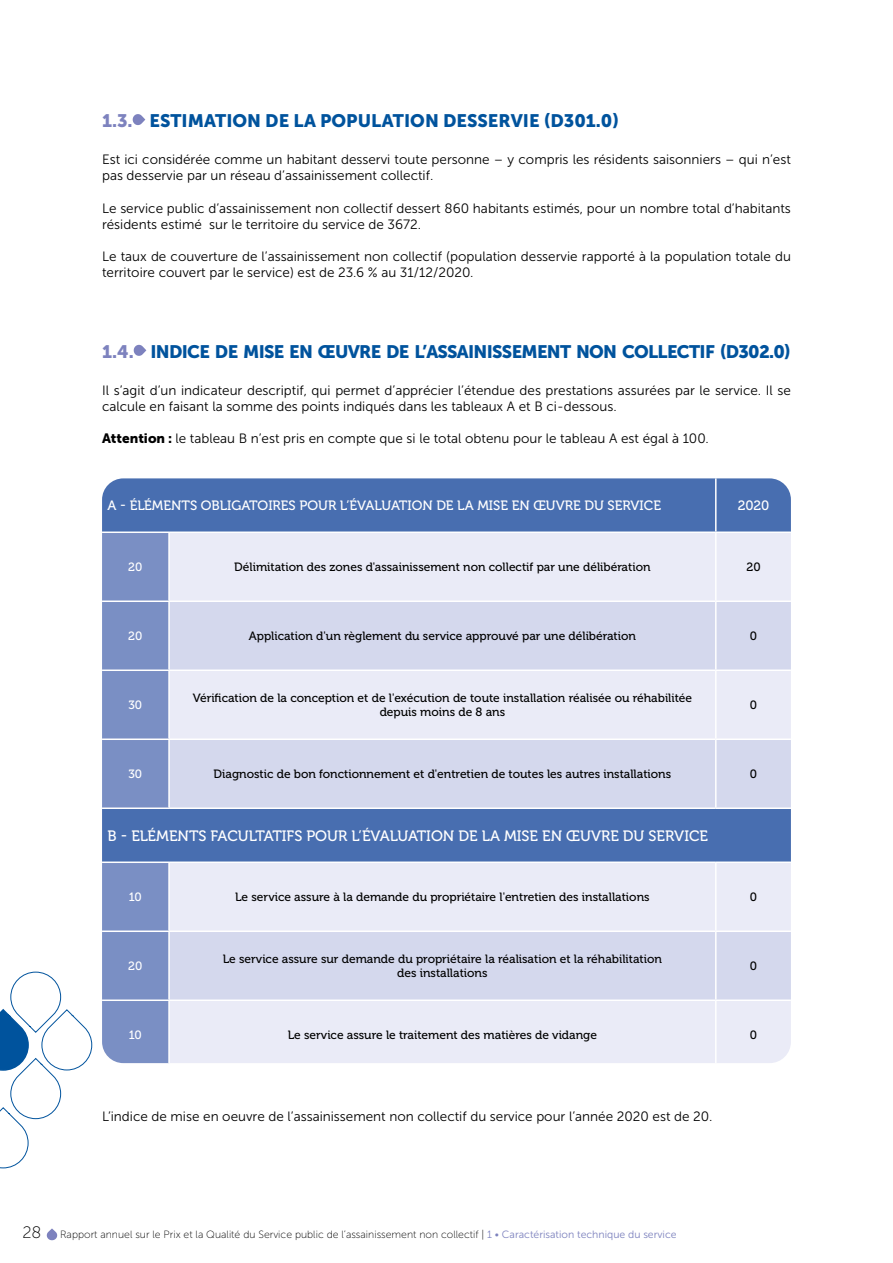
<style>
.page{position:relative;width:893px;height:1263px;background:#fff}
.page>*{position:absolute;margin:0;border:0;box-sizing:border-box;transform-origin:0 0}
.t1{font:18px "Museo Sans 900";letter-spacing:-.04em;color:#00539d}
.t2{font:18px "Museo Sans 900";color:#00539d}
.t3{font:16.5px "Museo Sans 100";color:#000}
.t4{font:15px "Museo 500";color:#fff}
.t5{font:13.5px/16.2px "Museo Sans 300";color:#000}
.t6{font:13.5px "Museo 500";color:#fff}
.t7{font:12px/14.4px "Museo 500";color:#000;text-align:center}
.t8{font:12px "Museo 500";letter-spacing:-.005em;color:#fff}
.t9{font:10.5px "Museo Sans 100";color:#000}
.s1{color:#7d82be}
.s2{font-family:"Museo Sans 900"}
.s3{font-family:"Museo Sans 300";color:#7d82be}
</style>
<div class="page">
<div style="left:102px;top:478px;width:689px;height:53px;background:#486eb0"></div>
<svg style="left:102px;top:533px;width:67px;height:530px;background:#758cc2"></svg>
<div style="left:170px;top:533px;width:621px;height:530px;background:#eaebf7"></div>
<svg style="left:169px;top:602px;width:622px;height:397px;background:#c8d0e8"></svg>
<hr style="left:168px;top:533px;width:2px;height:67px;background:#fff">
<hr style="left:715px;top:533px;width:1px;height:67px;background:#fff">
<hr style="left:168px;top:602px;width:2px;height:67px;background:#fff">
<hr style="left:715px;top:602px;width:1px;height:67px;background:#fff">
<hr style="left:168px;top:671px;width:2px;height:67px;background:#fff">
<hr style="left:715px;top:671px;width:1px;height:67px;background:#fff">
<hr style="left:168px;top:740px;width:2px;height:67px;background:#fff">
<hr style="left:715px;top:740px;width:1px;height:67px;background:#fff">
<hr style="left:102px;top:807px;width:67px;height:2px;background:#fff">
<hr style="left:169px;top:807px;width:547px;height:2px;background:#fff">
<hr style="left:716px;top:807px;width:75px;height:2px;background:#fff">
<hr style="left:168px;top:863px;width:2px;height:67px;background:#fff">
<hr style="left:715px;top:863px;width:1px;height:67px;background:#fff">
<hr style="left:168px;top:932px;width:2px;height:67px;background:#fff">
<hr style="left:715px;top:932px;width:1px;height:67px;background:#fff">
<hr style="left:168px;top:1001px;width:2px;height:62px;background:#fff">
<hr style="left:715px;top:1001px;width:1px;height:62px;background:#fff">
<hr style="left:102px;top:600px;width:67px;height:2px;background:#fff">
<hr style="left:169px;top:600px;width:547px;height:2px;background:#fff">
<hr style="left:716px;top:600px;width:75px;height:2px;background:#fff">
<hr style="left:102px;top:669px;width:67px;height:2px;background:#fff">
<hr style="left:169px;top:669px;width:547px;height:2px;background:#fff">
<hr style="left:716px;top:669px;width:75px;height:2px;background:#fff">
<hr style="left:102px;top:738px;width:67px;height:2px;background:#fff">
<hr style="left:169px;top:738px;width:547px;height:2px;background:#fff">
<hr style="left:716px;top:738px;width:75px;height:2px;background:#fff">
<hr style="left:102px;top:861px;width:67px;height:2px;background:#fff">
<hr style="left:169px;top:861px;width:547px;height:2px;background:#fff">
<hr style="left:716px;top:861px;width:75px;height:2px;background:#fff">
<hr style="left:102px;top:930px;width:67px;height:2px;background:#fff">
<hr style="left:169px;top:930px;width:547px;height:2px;background:#fff">
<hr style="left:716px;top:930px;width:75px;height:2px;background:#fff">
<hr style="left:102px;top:999px;width:67px;height:2px;background:#fff">
<hr style="left:169px;top:999px;width:547px;height:2px;background:#fff">
<hr style="left:716px;top:999px;width:75px;height:2px;background:#fff">
<hr style="left:715px;top:478px;width:1px;height:53px;background:#fff">
<svg style="left:47px;top:1228px;width:10px;height:12px"></svg>
<svg style="left:0;top:971px;width:93px;height:198px"></svg>
<svg style="left:133px;top:114px;width:12px;height:11px"></svg>
<svg style="left:134px;top:345px;width:12px;height:11px"></svg>
<h1 class="t2" style="left:102px;top:111px;width:519px"><span class="s1">1.3.</span> ESTIMATION DE LA POPULATION DESSERVIE (D301.0)</h1>
<p class="t5" style="left:102px;top:151px;width:690px">Est ici considérée comme un habitant desservi toute personne – y compris les résidents saisonniers – qui n’est pas desservie par un réseau d’assainissement collectif.</p>
<p class="t5" style="left:102px;top:200px;width:690px">Le service public d’assainissement non collectif dessert 860 habitants estimés, pour un nombre total d’habitants résidents estimé sur le territoire du service de 3672.</p>
<p class="t5" style="left:102px;top:248px;width:690px">Le taux de couverture de l’assainissement non collectif (population desservie rapporté à la population totale du territoire couvert par le service) est de 23.6 % au 31/12/2020.</p>
<h1 class="t1" style="left:102px;top:341px;width:690px"><span class="s1">1.4.</span> INDICE DE MISE EN ŒUVRE DE L’ASSAINISSEMENT NON COLLECTIF (D302.0)</h1>
<p class="t5" style="left:102px;top:382px;width:690px">Il s’agit d’un indicateur descriptif, qui permet d’apprécier l’étendue des prestations assurées par le service. Il se calcule en faisant la somme des points indiqués dans les tableaux A et B ci-dessous.</p>
<p class="t5" style="left:102px;top:431px;width:608px"><span class="s2">Attention :</span> le tableau B n’est pris en compte que si le total obtenu pour le tableau A est égal à 100.</p>
<p class="t6" style="left:108px;top:497px;width:555px">A - ÉLÉMENTS OBLIGATOIRES POUR L’ÉVALUATION DE LA MISE EN ŒUVRE DU SERVICE</p>
<p class="t6" style="left:738px;top:497px;width:33px">2020</p>
<p class="t8" style="left:128px;top:560px;width:16px">20</p>
<p class="t7" style="left:234px;top:560px;width:418px">Délimitation des zones d'assainissement non collectif par une délibération</p>
<p class="t7" style="left:746px;top:560px;width:16px">20</p>
<p class="t8" style="left:128px;top:629px;width:16px">20</p>
<p class="t7" style="left:249px;top:629px;width:389px">Application d'un règlement du service approuvé par une délibération</p>
<p class="t7" style="left:750px;top:629px;width:9px">0</p>
<p class="t8" style="left:128px;top:698px;width:15px">30</p>
<p class="t7" style="left:193px;top:691px;width:501px">Vérification de la conception et de l'exécution de toute installation réalisée ou réhabilitée depuis moins de 8 ans</p>
<p class="t7" style="left:750px;top:698px;width:9px">0</p>
<p class="t8" style="left:128px;top:767px;width:15px">30</p>
<p class="t7" style="left:214px;top:767px;width:459px">Diagnostic de bon fonctionnement et d'entretien de toutes les autres installations</p>
<p class="t7" style="left:750px;top:767px;width:9px">0</p>
<p class="t4" style="left:108px;top:827px;width:602px">B - ELÉMENTS FACULTATIFS POUR L’ÉVALUATION DE LA MISE EN ŒUVRE DU SERVICE</p>
<p class="t8" style="left:129px;top:890px;width:15px">10</p>
<p class="t7" style="left:235px;top:890px;width:416px">Le service assure à la demande du propriétaire l'entretien des installations</p>
<p class="t7" style="left:750px;top:890px;width:9px">0</p>
<p class="t8" style="left:128px;top:959px;width:16px">20</p>
<p class="t7" style="left:223px;top:952px;width:441px">Le service assure sur demande du propriétaire la réalisation et la réhabilitation des installations</p>
<p class="t7" style="left:750px;top:959px;width:9px">0</p>
<p class="t8" style="left:129px;top:1028px;width:15px">10</p>
<p class="t7" style="left:288px;top:1028px;width:311px">Le service assure le traitement des matières de vidange</p>
<p class="t7" style="left:750px;top:1028px;width:9px">0</p>
<p class="t5" style="left:102px;top:1108px;width:612px">L’indice de mise en oeuvre de l’assainissement non collectif du service pour l’année 2020 est de 20.</p>
<p class="t3" style="left:22px;top:1224px;width:21px">28</p>
<p class="t9" style="left:60px;top:1229px;width:618px">Rapport annuel sur le Prix et la Qualité du Service public de l’assainissement non collectif | <span class="s3">1 • Caractérisation technique du service</span></p>
</div>
